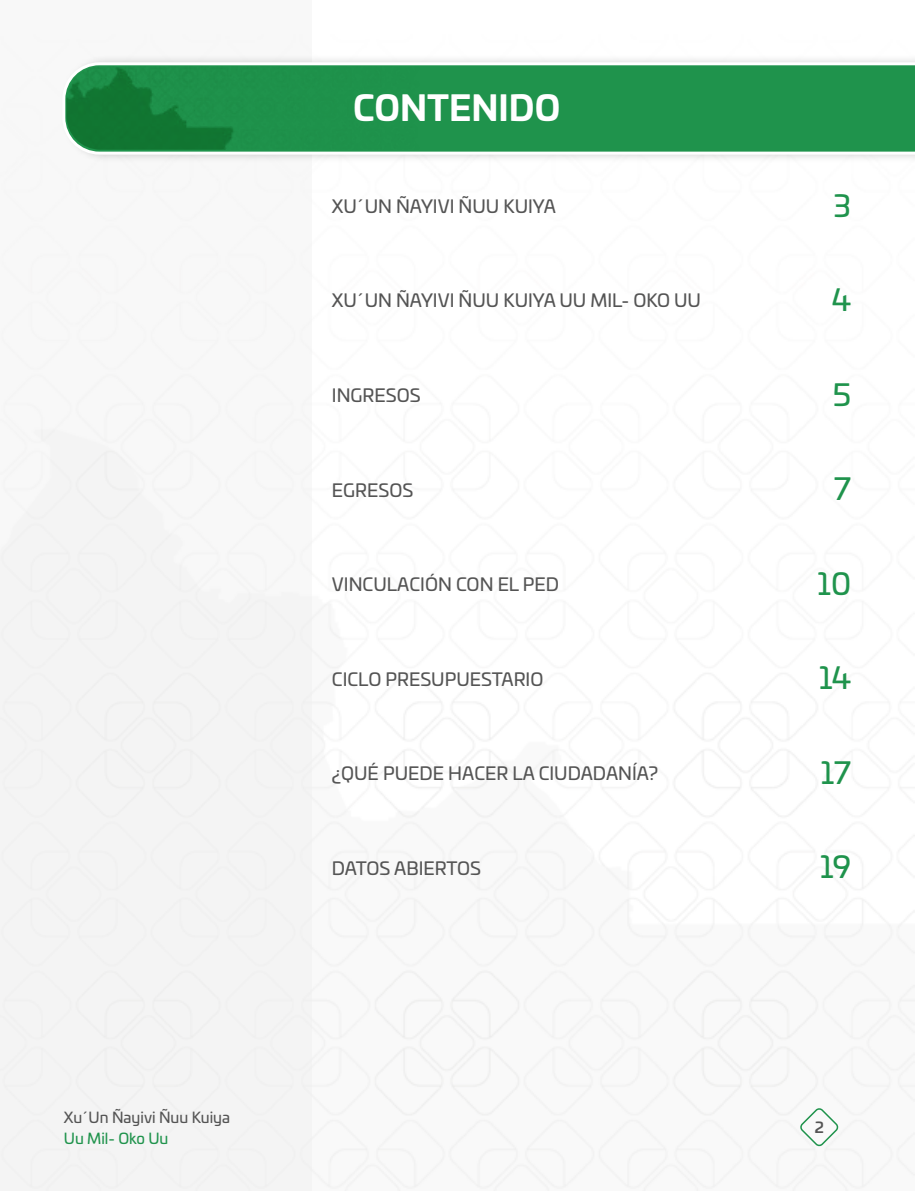
<style>
.page{position:relative;width:915px;height:1191px;background:#fff}
.page>*{position:absolute;margin:0;border:0;box-sizing:border-box;transform-origin:0 0}
.t1{font:700 34.5px "Univia Pro";color:#fff}
.t2{font:30px "Univia Pro";letter-spacing:-.01em;color:#1f934c}
.t3{font:18px "Univia Pro";color:#545454}
.t4{font:15px "Univia Pro";color:#545454}
.t5{font:15px "Univia Pro";color:#1f934c}
.t6{font:500 15px "Univia Pro";color:#545454}
</style>
<div class="page">
<div style="left:0;top:0;width:312px;height:1191px;background:#eee"></div>
<svg style="left:798px;top:1108px;width:41px;height:40px"></svg>
<div style="left:60px;top:55px;width:854px;height:108px;background:#f6f6f6"></div>
<svg style="left:65px;top:61px;width:849px;height:95px;background:#3ea165"></svg>
<img style="left:66px;top:66px;width:357px;height:84px">
<p class="t4" style="left:64px;top:1105px;width:168px">Xu´Un Ñayivi Ñuu Kuiya</p>
<p class="t5" style="left:64px;top:1126px;width:106px">Uu Mil- Oko Uu</p>
<h1 class="t1" style="left:353px;top:80px;width:208px">CONTENIDO</h1>
<p class="t3" style="left:332px;top:193px;width:225px">XU´UN ÑAYIVI ÑUU KUIYA</p>
<p class="t3" style="left:332px;top:287px;width:370px">XU´UN ÑAYIVI ÑUU KUIYA UU MIL- OKO UU</p>
<p class="t3" style="left:332px;top:382px;width:90px">INGRESOS</p>
<p class="t3" style="left:332px;top:476px;width:83px">EGRESOS</p>
<p class="t3" style="left:332px;top:571px;width:229px">VINCULACIÓN CON EL PED</p>
<p class="t3" style="left:332px;top:665px;width:213px">CICLO PRESUPUESTARIO</p>
<p class="t3" style="left:332px;top:760px;width:327px">¿QUÉ PUEDE HACER LA CIUDADANÍA?</p>
<p class="t3" style="left:332px;top:854px;width:151px">DATOS ABIERTOS</p>
<h2 class="t2" style="left:833px;top:183px;width:19px">3</h2>
<h2 class="t2" style="left:831px;top:277px;width:21px">4</h2>
<h2 class="t2" style="left:832px;top:372px;width:20px">5</h2>
<h2 class="t2" style="left:833px;top:466px;width:18px">7</h2>
<h2 class="t2" style="left:817px;top:561px;width:35px">10</h2>
<h2 class="t2" style="left:818px;top:655px;width:34px">14</h2>
<h2 class="t2" style="left:820px;top:750px;width:32px">17</h2>
<h2 class="t2" style="left:819px;top:845px;width:32px">19</h2>
<p class="t6" style="left:814px;top:1116px;width:11px">2</p>
</div>
